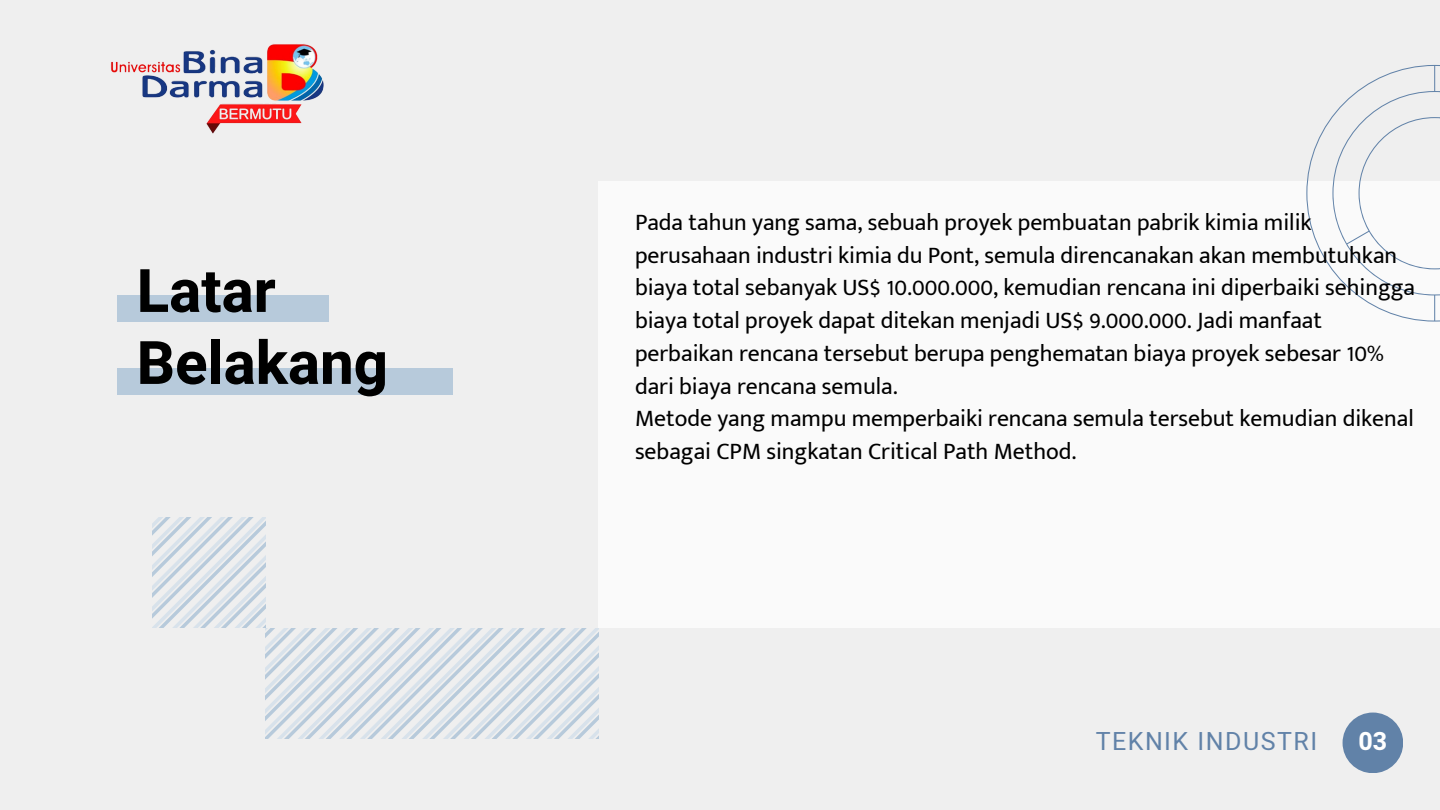
<style>
.page{position:relative;width:1440px;height:810px;background:#efefef}
.page>*{position:absolute;margin:0;border:0;box-sizing:border-box;transform-origin:0 0}
.t1{font:700 60px "Heebo";color:#000}
.t2{font:25px "Heebo";letter-spacing:.06em;color:#6182a8}
.t3{font:700 25px "Heebo";color:#fff}
.t4{font:23.7px/32.7px "Mukta Mahee";color:#000}
</style>
<div class="page">
<div style="left:1343px;top:713px;width:60px;height:60px;background:#6182a8;border-radius:50%"></div>
<div style="left:118px;top:295px;width:211px;height:27px;background:#b7cadb"></div>
<div style="left:118px;top:368px;width:335px;height:27px;background:#b7cadb"></div>
<div style="left:598px;top:182px;width:842px;height:446px;background:#fafafa"></div>
<svg style="left:1306px;top:65px;width:134px;height:256px"></svg>
<svg style="left:153px;top:518px;width:445px;height:220px"></svg>
<img style="left:111px;top:44px;width:213px;height:90px">
<p class="t1" style="left:137px;top:249px;width:141px">Latar</p>
<p class="t1" style="left:137px;top:321px;width:253px">Belakang</p>
<p class="t4" style="left:635px;top:205px;width:782px">Pada tahun yang sama, sebuah proyek pembuatan pabrik kimia milik perusahaan industri kimia du Pont, semula direncanakan akan membutuhkan biaya total sebanyak US$ 10.000.000, kemudian rencana ini diperbaiki sehingga biaya total proyek dapat ditekan menjadi US$ 9.000.000. Jadi manfaat perbaikan rencana tersebut berupa penghematan biaya proyek sebesar 10% dari biaya rencana semula.</p>
<p class="t4" style="left:635px;top:402px;width:780px">Metode yang mampu memperbaiki rencana semula tersebut kemudian dikenal sebagai CPM singkatan Critical Path Method.</p>
<p class="t2" style="left:1096px;top:723px;width:223px">TEKNIK INDUSTRI</p>
<p class="t3" style="left:1359px;top:723px;width:30px">03</p>
</div>
